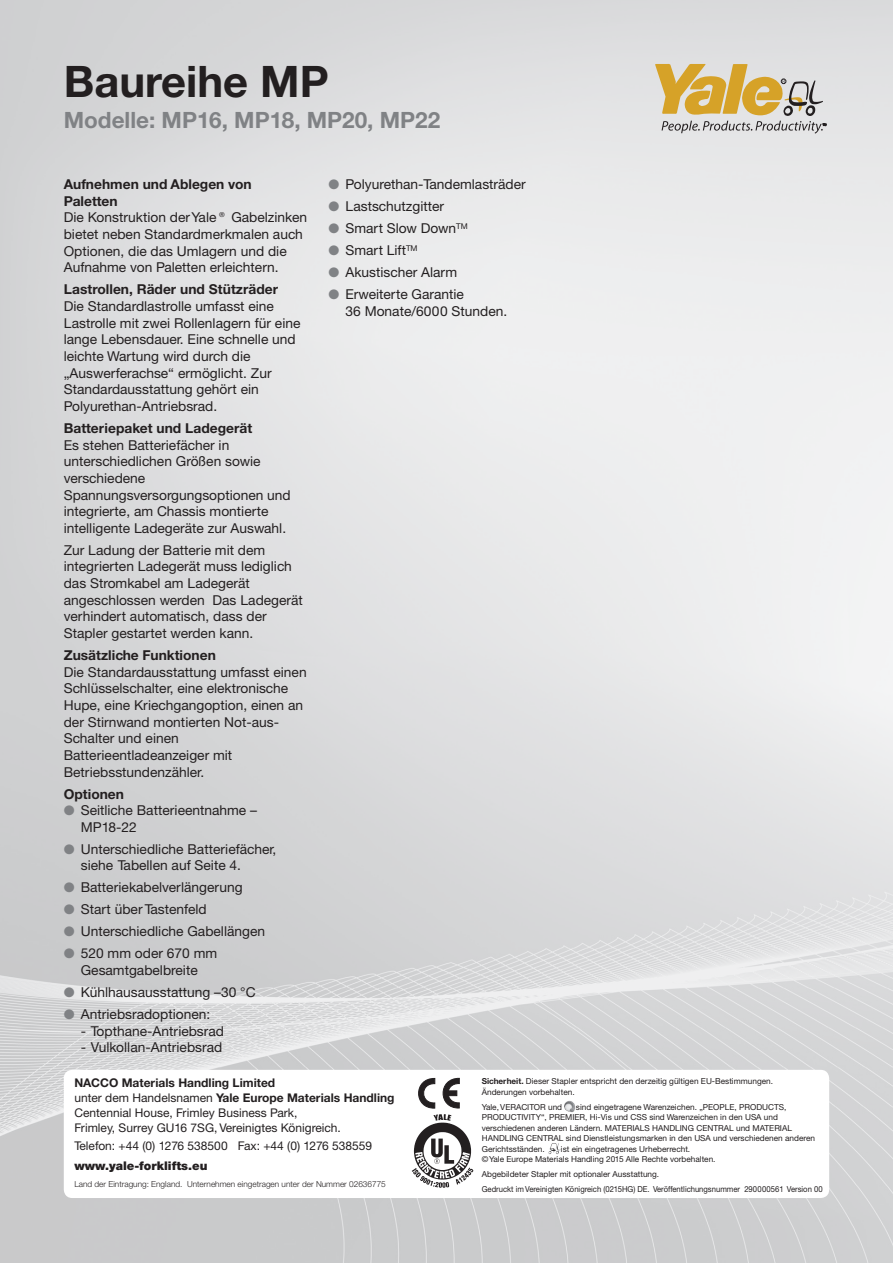
<style>
.page{position:relative;width:893px;height:1263px;background:#fff}
.page>*{position:absolute;margin:0;border:0;box-sizing:border-box;transform-origin:0 0}
.t1{font:700 43.5px "Helvetica Neue CE";color:#231f20}
.t2{font:700 22.5px "Helvetica Neue CE";color:#808285}
.t3{font:13.65px/16.6px "Helvetica Neue CE";color:#231f20}
.t4{font:700 13.65px "Helvetica Neue CE";color:#231f20}
.t5{font:12px/15px "Helvetica Neue CE";color:#231f20}
.t6{font:900 12px "Helvetica Neue CE";color:#231f20}
.t7{font:8.25px/10.5px "Helvetica Neue CE";color:#231f20}
.t8{font:8.25px "Helvetica Neue CE";color:#231f20;scale:.93 1}
.t9{font:300 8.25px "Helvetica Neue CE";color:#231f20}
.s1{font-weight:700}
.s2{color:#808285}
</style>
<div class="page">
<img style="left:0;top:0;width:893px;height:1263px">
<svg style="left:655px;top:64px;width:171px;height:70px;background:#d1bf96"></svg>
<div style="left:64px;top:1070px;width:765px;height:128px;background:#fff;border-radius:9px"></div>
<svg style="left:418px;top:1078px;width:41px;height:31px"></svg>
<img style="left:411px;top:1114px;width:63px;height:74px">
<svg style="left:564px;top:1101px;width:11px;height:11px"></svg>
<svg style="left:549px;top:1143px;width:11px;height:11px"></svg>
<p class="t1" style="left:64px;top:55px;width:266px">Baureihe MP</p>
<p class="t2" style="left:64px;top:106px;width:378px">Modelle: MP16, MP18, MP20, MP22</p>
<p class="t3" style="left:64px;top:176px;width:245px"><span class="s1">Aufnehmen und Ablegen von<br>Paletten<br></span>Die Konstruktion der Yale® Gabelzinken bietet neben Standardmerkmalen auch<br>Optionen, die das Umlagern und die<br>Aufnahme von Paletten erleichtern.</p>
<p class="t3" style="left:64px;top:281px;width:238px"><span class="s1">Lastrollen, Räder und Stützräder </span>Die Standardlastrolle umfasst eine Lastrolle mit zwei Rollenlagern für eine lange Lebensdauer. Eine schnelle und leichte Wartung wird durch die „Auswerferachse“ ermöglicht. Zur Standardausstattung gehört ein Polyurethan-Antriebsrad.</p>
<p class="t3" style="left:64px;top:420px;width:228px"><span class="s1">Batteriepaket und Ladegerät<br></span>Es stehen Batteriefächer in unterschiedlichen Größen sowie verschiedene<br>Spannungsversorgungsoptionen und integrierte, am Chassis montierte intelligente Ladegeräte zur Auswahl.</p>
<p class="t3" style="left:64px;top:542px;width:241px">Zur Ladung der Batterie mit dem integrierten Ladegerät muss lediglich das Stromkabel am Ladegerät angeschlossen werden Das Ladegerät verhindert automatisch, dass der Stapler gestartet werden kann.</p>
<p class="t3" style="left:64px;top:647px;width:244px"><span class="s1">Zusätzliche Funktionen<br></span>Die Standardausstattung umfasst einen<br>Schlüsselschalter, eine elektronische<br>Hupe, eine Kriechgangoption, einen an der Stirnwand montierten Not-aus-<br>Schalter und einen<br>Batterieentladeanzeiger mit<br>Betriebsstundenzähler.</p>
<p class="t4" style="left:64px;top:785px;width:62px">Optionen</p>
<p class="t3" style="left:81px;top:802px;width:178px;text-indent:-17px"><span class="s2">●</span> Seitliche Batterieentnahme –<br>MP18-22</p>
<p class="t3" style="left:81px;top:841px;width:197px;text-indent:-17px"><span class="s2">●</span> Unterschiedliche Batteriefächer, siehe Tabellen auf Seite 4.</p>
<p class="t3" style="left:64px;top:879px;width:180px"><span class="s2">●</span> Batteriekabelverlängerung</p>
<p class="t3" style="left:64px;top:901px;width:144px"><span class="s2">●</span> Start über Tastenfeld</p>
<p class="t3" style="left:64px;top:923px;width:203px"><span class="s2">●</span> Unterschiedliche Gabellängen</p>
<p class="t3" style="left:64px;top:945px;width:155px;text-align:center"><span class="s2">●</span> 520 mm oder 670 mm<br>Gesamtgabelbreite</p>
<p class="t3" style="left:64px;top:984px;width:193px"><span class="s2">●</span> Kühlhausausstattung –30 °C</p>
<p class="t3" style="left:64px;top:1006px;width:148px"><span class="s2">●</span> Antriebsradoptionen:</p>
<p class="t3" style="left:81px;top:1022px;width:145px">- Topthane-Antriebsrad</p>
<p class="t3" style="left:81px;top:1039px;width:143px">- Vulkollan-Antriebsrad</p>
<p class="t3" style="left:328px;top:176px;width:199px"><span class="s2">●</span> Polyurethan-Tandemlasträder</p>
<p class="t3" style="left:328px;top:198px;width:117px"><span class="s2">●</span> Lastschutzgitter</p>
<p class="t3" style="left:328px;top:220px;width:141px"><span class="s2">●</span> Smart Slow Down<sup>TM</sup></p>
<p class="t3" style="left:328px;top:242px;width:91px"><span class="s2">●</span> Smart Lift<sup>TM</sup></p>
<p class="t3" style="left:328px;top:264px;width:130px"><span class="s2">●</span> Akustischer Alarm</p>
<p class="t3" style="left:345px;top:286px;width:163px;text-indent:-17px"><span class="s2">●</span> Erweiterte Garantie<br>36 Monate/6000 Stunden.</p>
<p class="t5" style="left:74px;top:1076px;width:322px"><span class="s1">NACCO Materials Handling Limited<br></span>unter dem Handelsnamen <span class="s1">Yale Europe Materials Handling </span>Centennial House, Frimley Business Park,<br>Frimley, Surrey GU16 7SG, Vereinigtes Königreich.</p>
<p class="t5" style="left:74px;top:1139px;width:299px">Telefon: +44 (0) 1276 538500 Fax: +44 (0) 1276 538559</p>
<p class="t6" style="left:74px;top:1158px;width:135px">www.yale-forklifts.eu</p>
<p class="t9" style="left:74px;top:1179px;width:313px">Land der Eintragung: England. Unternehmen eingetragen unter der Nummer 02636775</p>
<p class="t7" style="left:482px;top:1076px;width:293px"><span class="s1">Sicherheit.</span> Dieser Stapler entspricht den derzeitig gültigen EU-Bestimmungen.<br>Änderungen vorbehalten.</p>
<p class="t7" style="left:482px;top:1101px;width:82px">Yale, VERACITOR und</p>
<p class="t7" style="left:482px;top:1101px;width:335px;text-indent:94px">sind eingetragene Warenzeichen. „PEOPLE, PRODUCTS, PRODUCTIVITY“, PREMIER, Hi-Vis und CSS sind Warenzeichen in den USA und verschiedenen anderen Ländern. MATERIALS HANDLING CENTRAL und MATERIAL HANDLING CENTRAL sind Dienstleistungsmarken in den USA und verschiedenen anderen Gerichtsständen.</p>
<p class="t7" style="left:482px;top:1143px;width:235px;text-indent:79px">ist ein eingetragenes Urheberrecht.<br>© Yale Europe Materials Handling 2015 Alle Rechte vorbehalten.</p>
<p class="t7" style="left:482px;top:1169px;width:179px">Abgebildeter Stapler mit optionaler Ausstattung.</p>
<p class="t8" style="left:482px;top:1184px;width:368px">Gedruckt im Vereinigten Königreich (0215HG) DE. Veröffentlichungsnummer 290000561 Version 00</p>
</div>
